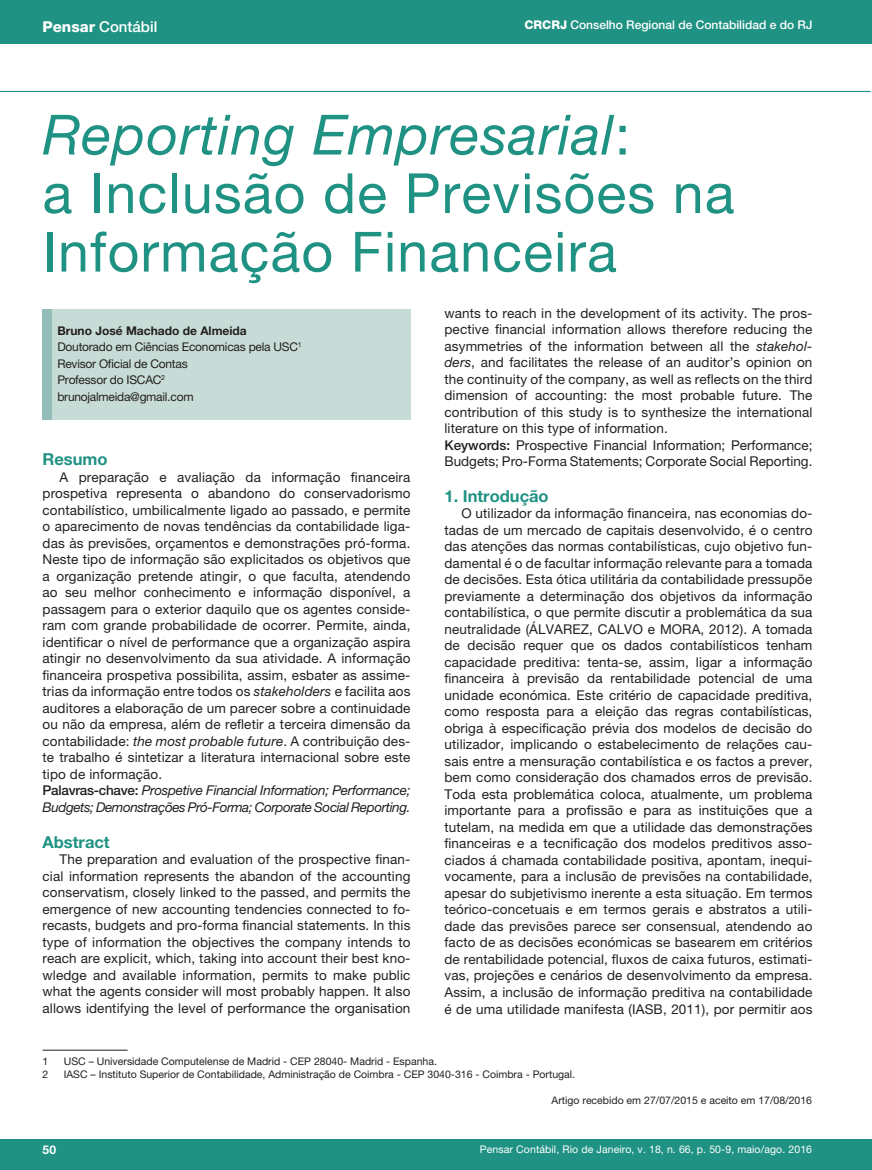
<style>
.page{position:relative;width:872px;height:1170px;background:#fff}
.page>*{position:absolute;margin:0;border:0;box-sizing:border-box;transform-origin:0 0}
.t1{font:55.5px/58.5px "Helvetica Neue LT Pro";letter-spacing:.02em;color:#1f9283}
.t2{font:700 16.5px "Helvetica Neue LT Pro";color:#1f9283}
.t3{font:500 15px "Helvetica Neue LT Pro";color:#fff}
.t4{font:13.5px/16.5px "Helvetica Neue LT Pro";letter-spacing:.01em;color:#231f20}
.t5{font:12px/16.5px "Helvetica Neue LT Pro";letter-spacing:-.02em;color:#231f20}
.t6{font:500 12px "Helvetica Neue LT Pro";color:#fff}
.t7{font:700 12px "Helvetica Neue LT Pro";color:#fff}
.t8{font:10.5px "Helvetica Neue LT Pro";color:#231f20}
.t9{font:10.5px "Helvetica Neue LT Pro";letter-spacing:.01em;color:#fff}
.s1{font-weight:800}
.s2{font-style:italic}
.s3{font-weight:700}
.s4{font-weight:500}
</style>
<div class="page">
<div style="left:0;top:1139px;width:872px;height:30px;background:#1f9283"></div>
<div style="left:0;top:0;width:872px;height:44px;background:#1f9283"></div>
<hr style="left:0;top:91px;width:870px;height:1px;background:#1f9283">
<div style="left:43px;top:308px;width:367px;height:111px;background:#c7dbd7"></div>
<div style="left:43px;top:308px;width:9px;height:111px;background:#94bdb7"></div>
<hr style="left:43px;top:1049px;width:85px;height:1px;background:#231f20">
<p class="t3" style="left:43px;top:17px;width:116px"><span class="s1">Pensar</span> Contábil</p>
<p class="t6" style="left:524px;top:18px;width:289px"><span class="s1">CRCRJ</span> Conselho Regional de Contabilidad e do RJ</p>
<h1 class="t1" style="left:43px;top:105px;width:693px"><span class="s2">Reporting Empresarial</span>:<br>a Inclusão de Previsões na<br>Informação Financeira</h1>
<p class="t5" style="left:57px;top:322px;width:246px"><span class="s3">Bruno José Machado de Almeida<br></span>Doutorado em Ciências Economicas pela USC<sup>1<br></sup>Revisor Oficial de Contas<br>Professor do ISCAC<sup>2 </sup>brunojalmeida@gmail.com</p>
<p class="t2" style="left:43px;top:449px;width:67px">Resumo</p>
<p class="t4" style="left:43px;top:468px;width:369px;text-indent:17px">A preparação e avaliação da informação financeira prospetiva representa o abandono do conservadorismo contabilístico, umbilicalmente ligado ao passado, e permite o aparecimento de novas tendências da contabilidade liga&shy;das às previsões, orçamentos e demonstrações pró-forma.<br>Neste tipo de informação são explicitados os objetivos que a organização pretende atingir, o que faculta, atendendo ao seu melhor conhecimento e informação disponível, a passagem para o exterior daquilo que os agentes conside&shy;ram com grande probabilidade de ocorrer. Permite, ainda, identificar o nível de performance que a organização aspira atingir no desenvolvimento da sua atividade. A informação financeira prospetiva possibilita, assim, esbater as assime&shy;trias da informação entre todos os <span class="s2">stakeholders</span> e facilita aos auditores a elaboração de um parecer sobre a continuidade ou não da empresa, além de refletir a terceira dimensão da contabilidade: <span class="s2">the most probable future</span>. A contribuição des&shy;te trabalho é sintetizar a literatura internacional sobre este tipo de informação.<br><span class="s4">Palavras-chave:</span> <span class="s2">Prospetive Financial Information; Performance; Budgets; Demonstrações Pró-Forma; Corporate Social Reporting.</span></p>
<p class="t2" style="left:43px;top:831px;width:69px">Abstract</p>
<p class="t4" style="left:43px;top:850px;width:369px;text-align:justify;text-indent:17px">The preparation and evaluation of the prospective finan&shy;cial information represents the abandon of the accounting conservatism, closely linked to the passed, and permits the emergence of new accounting tendencies connected to fo&shy;recasts, budgets and pro-forma financial statements. In this type of information the objectives the company intends to reach are explicit, which, taking into account their best kno&shy;wledge and available information, permits to make public what the agents consider will most probably happen. It also allows identifying the level of performance the organisation</p>
<p class="t4" style="left:444px;top:304px;width:369px">wants to reach in the development of its activity. The pros&shy;pective financial information allows therefore reducing the asymmetries of the information between all the <span class="s2">stakehol&shy;ders</span>, and facilitates the release of an auditor’s opinion on the continuity of the company, as well as reflects on the third dimension of accounting: the most probable future. The contribution of this study is to synthesize the international literature on this type of information.<br><span class="s4">Keywords:</span> Prospective Financial Information; Performance; Budgets; Pro-Forma Statements; Corporate Social Reporting.</p>
<p class="t2" style="left:444px;top:485px;width:106px">1. Introdução</p>
<p class="t4" style="left:444px;top:505px;width:369px;text-align:justify;text-indent:17px">O utilizador da informação financeira, nas economias do&shy;tadas de um mercado de capitais desenvolvido, é o centro das atenções das normas contabilísticas, cujo objetivo fun&shy;damental é o de facultar informação relevante para a tomada de decisões. Esta ótica utilitária da contabilidade pressupõe previamente a determinação dos objetivos da informação contabilística, o que permite discutir a problemática da sua neutralidade (ÁLVAREZ, CALVO e MORA, 2012). A tomada de decisão requer que os dados contabilísticos tenham capacidade preditiva: tenta-se, assim, ligar a informação financeira à previsão da rentabilidade potencial de uma unidade económica. Este critério de capacidade preditiva, como resposta para a eleição das regras contabilísticas, obriga à especificação prévia dos modelos de decisão do utilizador, implicando o estabelecimento de relações cau&shy;sais entre a mensuração contabilística e os factos a prever, bem como consideração dos chamados erros de previsão.<br>Toda esta problemática coloca, atualmente, um problema importante para a profissão e para as instituições que a tutelam, na medida em que a utilidade das demonstrações financeiras e a tecnificação dos modelos preditivos asso&shy;ciados á chamada contabilidade positiva, apontam, inequi&shy;vocamente, para a inclusão de previsões na contabilidade, apesar do subjetivismo inerente a esta situação. Em termos teórico-concetuais e em termos gerais e abstratos a utili&shy;dade das previsões parece ser consensual, atendendo ao facto de as decisões económicas se basearem em critérios de rentabilidade potencial, fluxos de caixa futuros, estimati&shy;vas, projeções e cenários de desenvolvimento da empresa.<br>Assim, a inclusão de informação preditiva na contabilidade é de uma utilidade manifesta (IASB, 2011), por permitir aos</p>
<p class="t8" style="left:43px;top:1054px;width:7px">1</p>
<p class="t8" style="left:64px;top:1054px;width:375px">USC – Universidade Computelense de Madrid - CEP 28040- Madrid - Espanha.</p>
<p class="t8" style="left:43px;top:1067px;width:7px">2</p>
<p class="t8" style="left:64px;top:1067px;width:513px">IASC – Instituto Superior de Contabilidade, Administração de Coimbra - CEP 3040-316 - Coimbra - Portugal.</p>
<p class="t8" style="left:551px;top:1093px;width:262px">Artigo recebido em 27/07/2015 e aceito em 17/08/2016</p>
<p class="t7" style="left:43px;top:1142px;width:15px">50</p>
<p class="t9" style="left:480px;top:1142px;width:334px">Pensar Contábil, Rio de Janeiro, v. 18, n. 66, p. 50-9, maio/ago. 2016</p>
</div>
